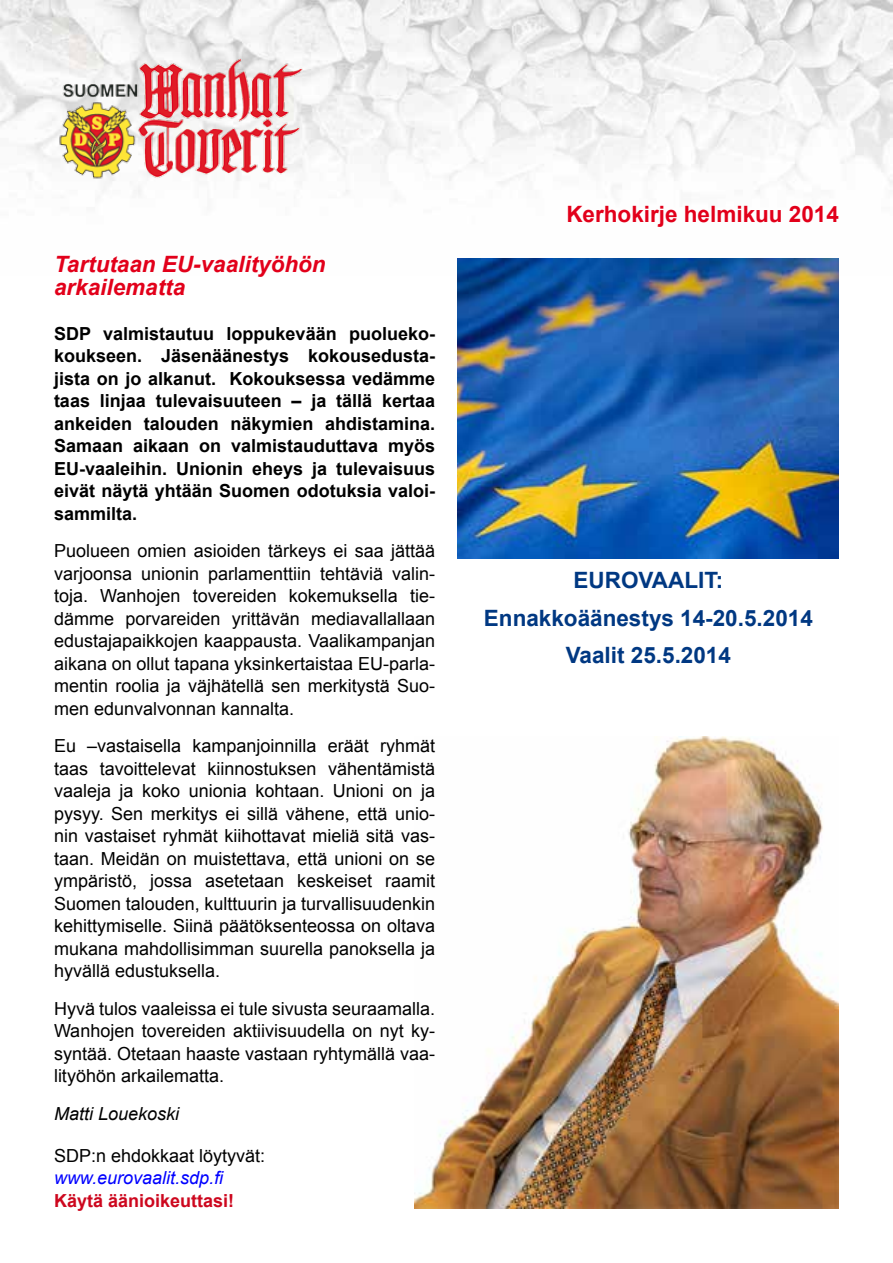
<style>
.page{position:relative;width:893px;height:1263px;background:#fff}
.page>*{position:absolute;margin:0;border:0;box-sizing:border-box;transform-origin:0 0}
.t1{font:700 22.5px/37.5px "Arial";color:#003882;text-align:center}
.t2{font:italic 700 22.5px/22.5px "Arial";color:#e2001a}
.t3{font:700 22.5px "Arial";color:#e2001a}
.t4{font:18px/22.5px "Arial";color:#000;text-align:justify}
.t5{font:700 18px/22.5px "Arial";color:#000;text-align:justify}
.t6{font:italic 18px "Arial";color:#00f}
.t7{font:700 18px "Arial";color:#cd071e}
.t8{font:italic 18px "Arial";color:#000}
</style>
<div class="page">
<img style="left:414px;top:736px;width:425px;height:473px">
<img style="left:0;top:0;width:893px;height:276px">
<img style="left:54px;top:54px;width:251px;height:134px">
<img style="left:458px;top:259px;width:381px;height:300px">
<p class="t2" style="left:54px;top:254px;width:273px">Tartutaan EU-vaalityöhön arkailematta</p>
<p class="t5" style="left:54px;top:323px;width:383px">SDP valmistautuu loppukevään puolueko&shy;koukseen. Jäsenäänestys kokousedusta&shy;jista on jo alkanut. Kokouksessa vedämme taas linjaa tulevaisuuteen – ja tällä kertaa ankeiden talouden näkymien ahdistamina.<br>Samaan aikaan on valmistauduttava myös EU-vaaleihin. Unionin eheys ja tulevaisuus eivät näytä yhtään Suomen odotuksia valoi&shy;sammilta.</p>
<p class="t4" style="left:54px;top:540px;width:383px">Puolueen omien asioiden tärkeys ei saa jättää varjoonsa unionin parlamenttiin tehtäviä valin&shy;toja. Wanhojen tovereiden kokemuksella tie&shy;dämme porvareiden yrittävän mediavallallaan edustajapaikkojen kaappausta. Vaalikampanjan aikana on ollut tapana yksinkertaistaa EU-parla&shy;mentin roolia ja väjhätellä sen merkitystä Suo&shy;men edunvalvonnan kannalta.</p>
<p class="t4" style="left:54px;top:735px;width:383px">Eu –vastaisella kampanjoinnilla eräät ryhmät taas tavoittelevat kiinnostuksen vähentämistä vaaleja ja koko unionia kohtaan. Unioni on ja pysyy. Sen merkitys ei sillä vähene, että unio&shy;nin vastaiset ryhmät kiihottavat mieliä sitä vas&shy;taan. Meidän on muistettava, että unioni on se ympäristö, jossa asetetaan keskeiset raamit Suomen talouden, kulttuurin ja turvallisuudenkin kehittymiselle. Siinä päätöksenteossa on oltava mukana mahdollisimman suurella panoksella ja hyvällä edustuksella.</p>
<p class="t4" style="left:54px;top:997px;width:383px">Hyvä tulos vaaleissa ei tule sivusta seuraamalla.<br>Wanhojen tovereiden aktiivisuudella on nyt ky&shy;syntää. Otetaan haaste vastaan ryhtymällä vaa&shy;lityöhön arkailematta.</p>
<p class="t8" style="left:54px;top:1102px;width:127px">Matti Louekoski</p>
<p class="t4" style="left:54px;top:1144px;width:213px">SDP:n ehdokkaat löytyvät:</p>
<p class="t6" style="left:54px;top:1166px;width:171px">www.eurovaalit.sdp.fi</p>
<p class="t7" style="left:54px;top:1189px;width:182px">Käytä äänioikeuttasi!</p>
<p class="t3" style="left:566px;top:199px;width:274px">Kerhokirje helmikuu 2014</p>
<p class="t1" style="left:484px;top:562px;width:330px">EUROVAALIT:<br>Ennakkoäänestys 14-20.5.2014<br>Vaalit 25.5.2014</p>
</div>
